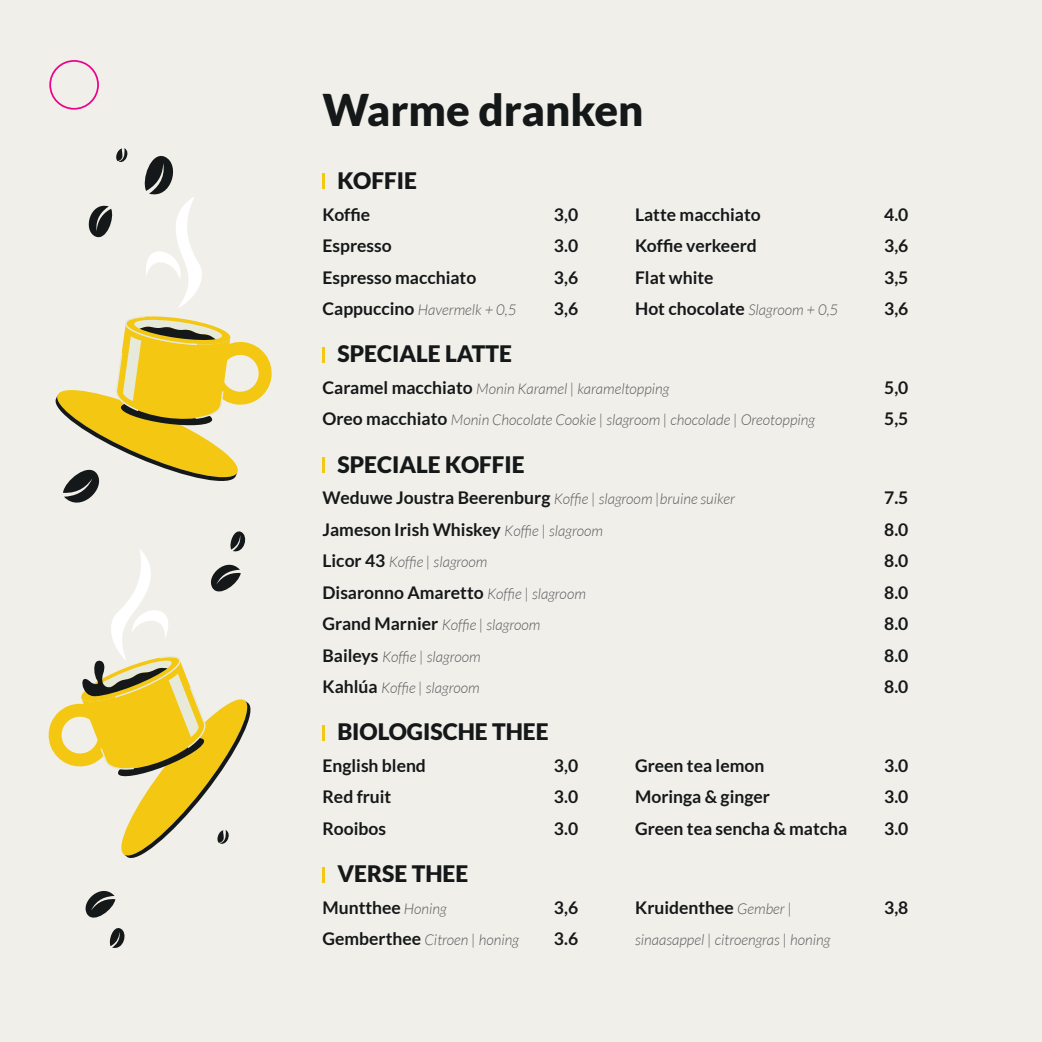
<style>
.page{position:relative;width:1042px;height:1042px;background:#f1efea}
.page>*{position:absolute;margin:0;border:0;box-sizing:border-box;transform-origin:0 0}
.Hoofdkoppen{font:900 43.75px "Lato";color:#151819}
.Koppen{font:900 22.75px "Lato";color:#151819}
.Menu_Gerechten_drank{font:700 17.5px/31.5px "Lato";color:#151819}
.Menu_Gerechten_drank-2{font:italic 300 14.88px "Lato";color:#5b5a5b}
.s1{font-weight:700;font-style:normal;font-size:17.5px;color:#151819}
.s2{font-weight:300;font-style:italic;font-size:14.88px;color:#5b5a5b}
</style>
<div class="page">
<hr style="left:322px;top:347px;width:3px;height:15px;background:#f3c712">
<hr style="left:322px;top:174px;width:3px;height:15px;background:#f3c712">
<hr style="left:322px;top:457px;width:3px;height:15px;background:#f3c712">
<hr style="left:322px;top:867px;width:3px;height:15px;background:#f3c712">
<hr style="left:322px;top:725px;width:3px;height:15px;background:#f3c712">
<svg style="left:85px;top:891px;width:40px;height:57px"></svg>
<svg style="left:55px;top:148px;width:217px;height:355px"></svg>
<svg style="left:48px;top:531px;width:203px;height:327px"></svg>
<div style="left:49px;top:60px;width:50px;height:50px;border:2px solid #ed028c;border-radius:50%"></div>
<p class="Hoofdkoppen" style="left:322px;top:84px;width:323px">Warme dranken</p>
<p class="Koppen" style="left:337px;top:167px;width:81px">KOFFIE</p>
<p class="Menu_Gerechten_drank" style="left:322px;top:198px;width:49px">Koffie</p>
<p class="Menu_Gerechten_drank" style="left:322px;top:230px;width:71px">Espresso</p>
<p class="Menu_Gerechten_drank" style="left:322px;top:261px;width:155px">Espresso macchiato</p>
<p class="Menu_Gerechten_drank-2" style="left:322px;top:302px;width:195px"><span class="s1">Cappuccino</span> Havermelk + 0,5</p>
<p class="Menu_Gerechten_drank" style="left:554px;top:198px;width:26px">3,0</p>
<p class="Menu_Gerechten_drank" style="left:554px;top:230px;width:26px">3.0</p>
<p class="Menu_Gerechten_drank" style="left:554px;top:261px;width:26px">3,6</p>
<p class="Menu_Gerechten_drank" style="left:554px;top:293px;width:26px">3,6</p>
<p class="Menu_Gerechten_drank" style="left:635px;top:198px;width:127px">Latte macchiato</p>
<p class="Menu_Gerechten_drank" style="left:635px;top:230px;width:123px">Koffie verkeerd</p>
<p class="Menu_Gerechten_drank" style="left:635px;top:261px;width:80px">Flat white</p>
<p class="Menu_Gerechten_drank" style="left:635px;top:293px;width:205px">Hot chocolate <span class="s2">Slagroom + 0,5</span></p>
<p class="Koppen" style="left:337px;top:341px;width:176px">SPECIALE LATTE</p>
<p class="Menu_Gerechten_drank-2" style="left:322px;top:380px;width:348px"><span class="s1">Caramel macchiato</span> Monin Karamel | karameltopping</p>
<p class="Menu_Gerechten_drank-2" style="left:322px;top:412px;width:494px"><span class="s1">Oreo macchiato</span> Monin Chocolate Cookie | slagroom | chocolade | Oreotopping</p>
<p class="Koppen" style="left:337px;top:451px;width:189px">SPECIALE KOFFIE</p>
<p class="Menu_Gerechten_drank-2" style="left:322px;top:491px;width:414px"><span class="s1">Weduwe Joustra Beerenburg</span> Koffie | slagroom |bruine suiker</p>
<p class="Menu_Gerechten_drank" style="left:322px;top:513px;width:282px">Jameson Irish Whiskey <span class="s2">Koffie | slagroom</span></p>
<p class="Menu_Gerechten_drank-2" style="left:322px;top:554px;width:166px"><span class="s1">Licor 43</span> Koffie | slagroom</p>
<p class="Menu_Gerechten_drank" style="left:322px;top:576px;width:265px">Disaronno Amaretto <span class="s2">Koffie | slagroom</span></p>
<p class="Menu_Gerechten_drank-2" style="left:322px;top:617px;width:219px"><span class="s1">Grand Marnier</span> Koffie | slagroom</p>
<p class="Menu_Gerechten_drank-2" style="left:322px;top:648px;width:160px"><span class="s1">Baileys</span> Koffie | slagroom</p>
<p class="Menu_Gerechten_drank-2" style="left:322px;top:680px;width:159px"><span class="s1">Kahlúa</span> Koffie | slagroom</p>
<p class="Koppen" style="left:337px;top:719px;width:213px">BIOLOGISCHE THEE</p>
<p class="Menu_Gerechten_drank" style="left:322px;top:749px;width:105px">English blend<br>Red fruit</p>
<p class="Menu_Gerechten_drank" style="left:322px;top:812px;width:65px">Rooibos</p>
<p class="Menu_Gerechten_drank" style="left:554px;top:749px;width:26px">3,0</p>
<p class="Menu_Gerechten_drank" style="left:554px;top:781px;width:26px">3.0</p>
<p class="Menu_Gerechten_drank" style="left:554px;top:812px;width:26px">3.0</p>
<p class="Koppen" style="left:337px;top:860px;width:132px">VERSE THEE</p>
<p class="Menu_Gerechten_drank" style="left:322px;top:891px;width:126px">Muntthee <span class="s2">Honing</span></p>
<p class="Menu_Gerechten_drank-2" style="left:322px;top:932px;width:198px"><span class="s1">Gemberthee</span> Citroen | honing</p>
<p class="Menu_Gerechten_drank" style="left:554px;top:891px;width:26px">3,6</p>
<p class="Menu_Gerechten_drank" style="left:554px;top:923px;width:26px">3.6</p>
<p class="Menu_Gerechten_drank" style="left:635px;top:749px;width:131px">Green tea lemon</p>
<p class="Menu_Gerechten_drank" style="left:635px;top:781px;width:136px">Moringa &amp; ginger</p>
<p class="Menu_Gerechten_drank" style="left:635px;top:812px;width:214px">Green tea sencha &amp; matcha</p>
<p class="Menu_Gerechten_drank" style="left:635px;top:891px;width:159px">Kruidenthee <span class="s2">Gember |</span></p>
<p class="Menu_Gerechten_drank-2" style="left:635px;top:932px;width:197px">sinaasappel | citroengras | honing</p>
<p class="Menu_Gerechten_drank" style="left:884px;top:198px;width:26px">4.0</p>
<p class="Menu_Gerechten_drank" style="left:884px;top:230px;width:26px">3,6</p>
<p class="Menu_Gerechten_drank" style="left:884px;top:261px;width:26px">3,5</p>
<p class="Menu_Gerechten_drank" style="left:884px;top:293px;width:26px">3,6</p>
<p class="Menu_Gerechten_drank" style="left:884px;top:371px;width:26px">5,0</p>
<p class="Menu_Gerechten_drank" style="left:884px;top:403px;width:26px">5,5</p>
<p class="Menu_Gerechten_drank" style="left:884px;top:482px;width:26px">7.5</p>
<p class="Menu_Gerechten_drank" style="left:884px;top:513px;width:26px">8.0</p>
<p class="Menu_Gerechten_drank" style="left:884px;top:545px;width:26px">8.0</p>
<p class="Menu_Gerechten_drank" style="left:884px;top:576px;width:26px">8.0</p>
<p class="Menu_Gerechten_drank" style="left:884px;top:608px;width:26px">8.0</p>
<p class="Menu_Gerechten_drank" style="left:884px;top:639px;width:26px">8.0</p>
<p class="Menu_Gerechten_drank" style="left:884px;top:671px;width:26px">8.0</p>
<p class="Menu_Gerechten_drank" style="left:884px;top:749px;width:26px">3.0</p>
<p class="Menu_Gerechten_drank" style="left:884px;top:781px;width:26px">3.0</p>
<p class="Menu_Gerechten_drank" style="left:884px;top:812px;width:26px">3.0</p>
<p class="Menu_Gerechten_drank" style="left:884px;top:891px;width:26px">3,8</p>
</div>
